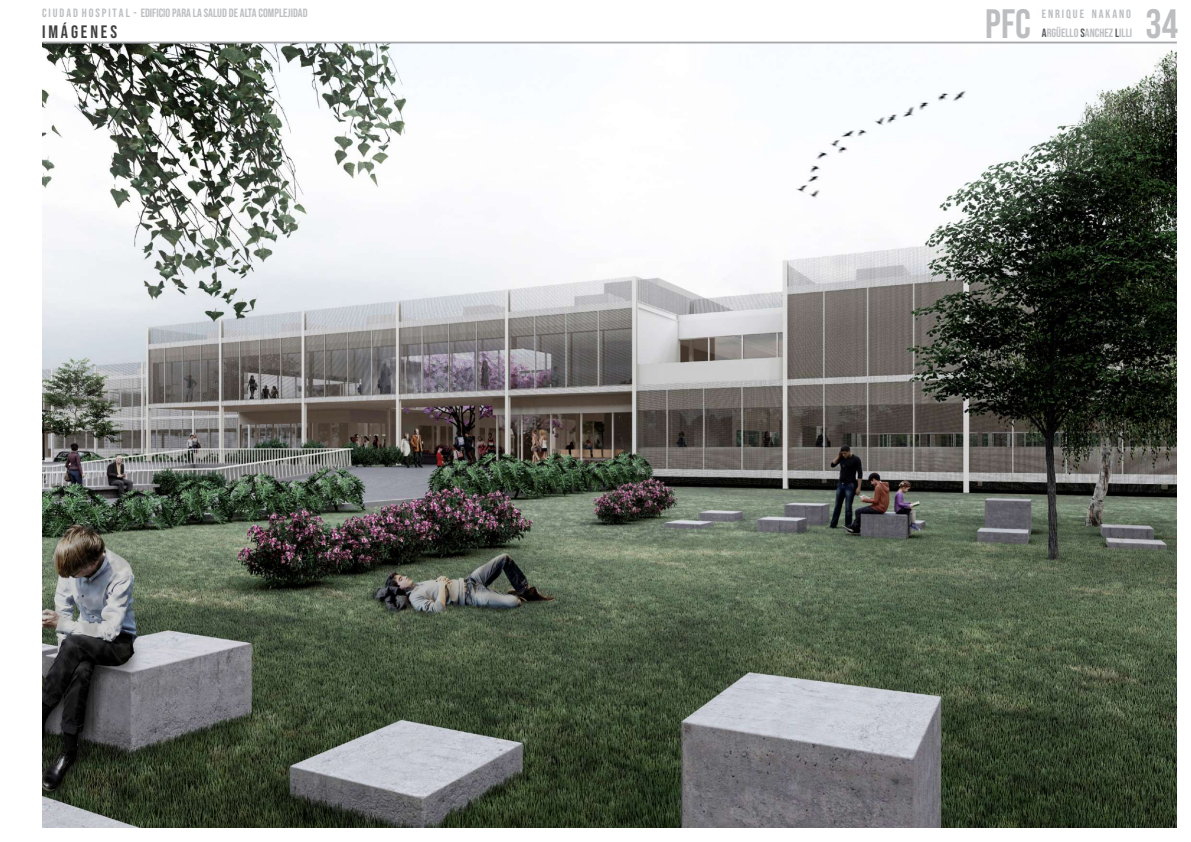
<style>
.page{position:relative;width:1191px;height:842px;background:#fff}
.page>*{position:absolute;margin:0;border:0;box-sizing:border-box;transform-origin:0 0}
.t1{font:41px "Bebas Neue";color:#bbbdc0}
.t2{font:18px "Bebas Neue";color:#404041}
.t3{font:12px "Bebas Neue";color:#bbbdc0}
.s1{color:#58595b}
</style>
<div class="page">
<img style="left:43px;top:43px;width:1134px;height:785px">
<hr style="left:43px;top:42px;width:1133px;height:1px;background:#a7a9ac">
<p class="t3" style="left:42px;top:8px;width:267px">C I U D A D H O S P I T A L - EDIFICIO PARA LA SALUD DE ALTA COMPLEJIDAD</p>
<h2 class="t2" style="left:42px;top:25px;width:77px">I M Á G E N E S</h2>
<h1 class="t1" style="left:985px;top:7px;width:47px">PFC</h1>
<p class="t3" style="left:1042px;top:9px;width:91px">E N R I Q U E N A K A N O</p>
<p class="t3" style="left:1042px;top:28px;width:92px"><span class="s1">A</span>RGÜELLO <span class="s1">S</span>ANCHEZ <span class="s1">L</span>ILLI</p>
<h1 class="t1" style="left:1145px;top:7px;width:34px">34</h1>
</div>
